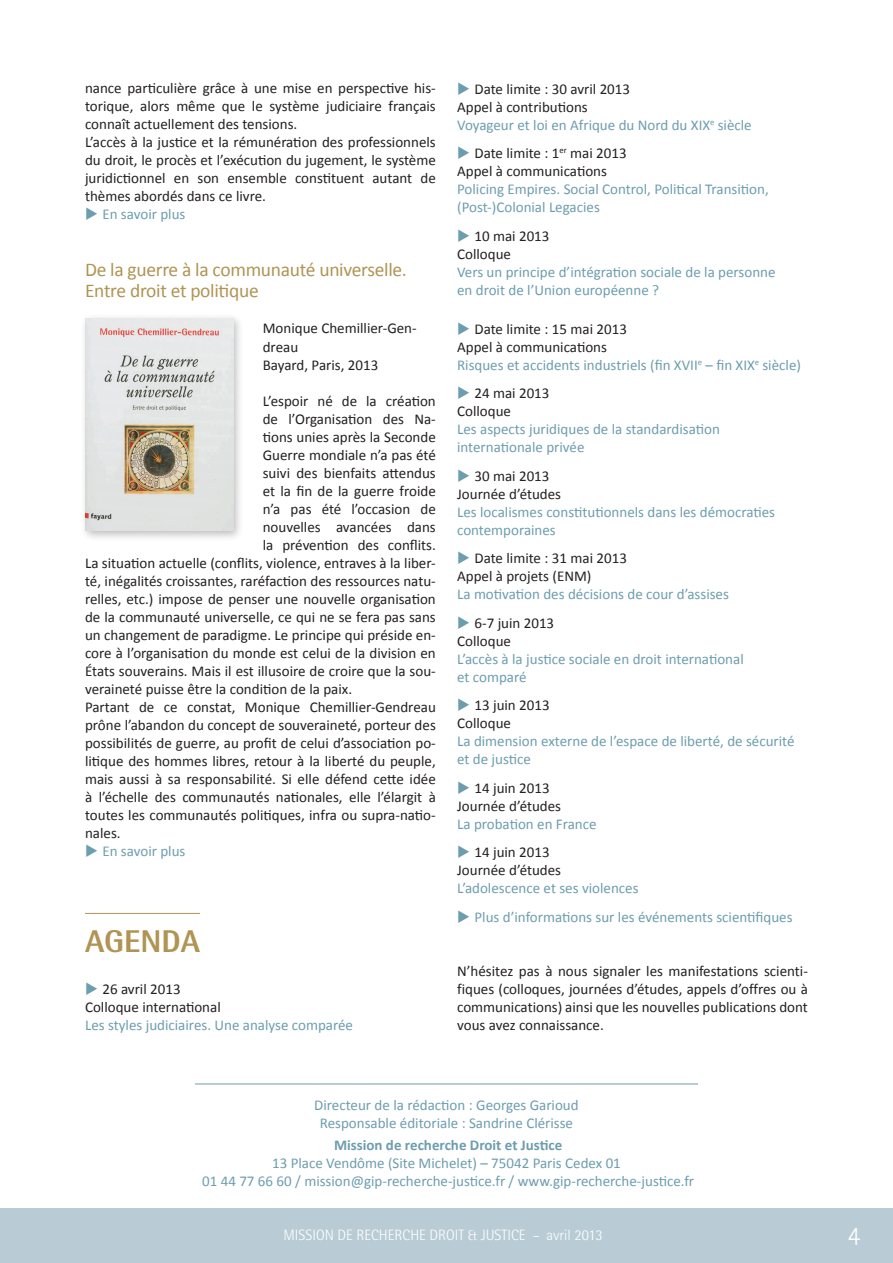
<style>
.page{position:relative;width:893px;height:1263px;background:#fff}
.page>*{position:absolute;margin:0;border:0;box-sizing:border-box;transform-origin:0 0}
.t1{font:800 31.5px "Rotis Semi Sans Std";color:#b09454}
.t2{font:300 27px "Rotis Semi Sans Std";color:#fff}
.t3{font:19.5px/21px "Calibri";letter-spacing:-.015em;color:#b09454}
.t4{font:15px/18px "Calibri";color:#231f20}
.t5{font:15px/18px "Calibri";color:#6d9daf}
.t6{font:300 15px "Rotis Semi Sans Std";color:#fff}
.t7{font:700 15px "Calibri";color:#6d9daf}
.s1{color:#6d9daf}
.s2{color:#6c9daf}
.s3{color:#231f20}
</style>
<div class="page">
<div style="left:0;top:1209px;width:893px;height:54px;background:#b9ccd6"></div>
<hr style="left:85px;top:913px;width:115px;height:1px;background:#b09454">
<hr style="left:195px;top:1084px;width:503px;height:1px;background:#6d9daf">
<div style="left:80px;top:313px;width:164px;height:228px;background:#231f20;opacity:.3"></div>
<img style="left:85px;top:319px;width:148px;height:211px">
<p class="t4" style="left:85px;top:79px;width:352px">nance particulière grâce à une mise en perspective his&shy;torique, alors même que le système judiciaire français connaît actuellement des tensions.<br>L’accès à la justice et la rémunération des professionnels du droit, le procès et l’exécution du jugement, le système juridictionnel en son ensemble constituent autant de thèmes abordés dans ce livre.</p>
<p class="t5" style="left:85px;top:205px;width:102px">◆ En savoir plus</p>
<h3 class="t3" style="left:85px;top:259px;width:323px">De la guerre à la communauté universelle.<br>Entre droit et politique</h3>
<p class="t4" style="left:263px;top:319px;width:156px">Monique Chemillier-Gen&shy;dreau<br>Bayard, Paris, 2013</p>
<p class="t4" style="left:263px;top:391px;width:175px">L’espoir né de la création</p>
<p class="t4" style="left:263px;top:409px;width:175px">de l’Organisation des Na-</p>
<p class="t4" style="left:263px;top:427px;width:175px">tions unies après la Seconde</p>
<p class="t4" style="left:263px;top:445px;width:175px">Guerre mondiale n’a pas été</p>
<p class="t4" style="left:263px;top:463px;width:175px">suivi des bienfaits attendus</p>
<p class="t4" style="left:263px;top:481px;width:175px">et la fin de la guerre froide</p>
<p class="t4" style="left:263px;top:499px;width:175px">n’a pas été l’occasion de</p>
<p class="t4" style="left:263px;top:517px;width:175px">nouvelles avancées dans</p>
<p class="t4" style="left:263px;top:535px;width:175px">la prévention des conflits.</p>
<p class="t4" style="left:85px;top:553px;width:352px">La situation actuelle (conflits, violence, entraves à la liber-</p>
<p class="t4" style="left:85px;top:571px;width:352px">té, inégalités croissantes, raréfaction des ressources natu-</p>
<p class="t4" style="left:85px;top:589px;width:352px">relles, etc.) impose de penser une nouvelle organisation</p>
<p class="t4" style="left:85px;top:607px;width:352px">de la communauté universelle, ce qui ne se fera pas sans</p>
<p class="t4" style="left:85px;top:625px;width:352px">un changement de paradigme. Le principe qui préside en-</p>
<p class="t4" style="left:85px;top:643px;width:352px">core à l’organisation du monde est celui de la division en</p>
<p class="t4" style="left:85px;top:661px;width:352px">États souverains. Mais il est illusoire de croire que la sou-</p>
<p class="t4" style="left:85px;top:679px;width:269px">veraineté puisse être la condition de la paix.</p>
<p class="t4" style="left:85px;top:697px;width:352px">Partant de ce constat, Monique Chemillier-Gendreau</p>
<p class="t4" style="left:85px;top:715px;width:352px">prône l’abandon du concept de souveraineté, porteur des</p>
<p class="t4" style="left:85px;top:733px;width:352px">possibilités de guerre, au profit de celui d’association po-</p>
<p class="t4" style="left:85px;top:751px;width:352px">litique des hommes libres, retour à la liberté du peuple,</p>
<p class="t4" style="left:85px;top:769px;width:352px">mais aussi à sa responsabilité. Si elle défend cette idée</p>
<p class="t4" style="left:85px;top:787px;width:352px">à l’échelle des communautés nationales, elle l’élargit à</p>
<p class="t4" style="left:85px;top:805px;width:352px">toutes les communautés politiques, infra ou supra-natio-</p>
<p class="t4" style="left:85px;top:823px;width:37px">nales.</p>
<p class="t5" style="left:85px;top:841px;width:102px">◆ En savoir plus</p>
<h1 class="t1" style="left:85px;top:921px;width:117px">AGENDA</h1>
<p class="t4" style="left:85px;top:979px;width:137px"><span class="s1">◆</span> 26 avril 2013<br>Colloque international</p>
<p class="t5" style="left:85px;top:1015px;width:270px">Les styles judiciaires. Une analyse comparée</p>
<p class="t4" style="left:457px;top:79px;width:296px"><span class="s2">◆</span> Date limite : 30 avril 2013<br>Appel à contributions<br><span class="s1">Voyageur et loi en Afrique du Nord du XIX</span><sup>e</sup> <span class="s1">siècle</span></p>
<p class="t4" style="left:457px;top:144px;width:171px"><span class="s2">◆</span> Date limite : 1<sup>er</sup> mai 2013<br>Appel à communications</p>
<p class="t5" style="left:457px;top:180px;width:313px">Policing Empires. Social Control, Political Transition, (Post-)Colonial Legacies</p>
<p class="t4" style="left:457px;top:226px;width:94px"><span class="s1">◆</span> 10 mai 2013<br>Colloque</p>
<p class="t5" style="left:457px;top:262px;width:320px">Vers un principe d’intégration sociale de la personne en droit de l’Union européenne ?</p>
<p class="t5" style="left:457px;top:319px;width:345px"><span class="s2">◆</span> <span class="s3">Date limite : 15 mai 2013<br>Appel à communications<br></span>Risques et accidents industriels (fin XVII<sup>e</sup> – fin XIX<sup>e</sup> siècle)</p>
<p class="t4" style="left:457px;top:384px;width:94px"><span class="s1">◆</span> 24 mai 2013<br>Colloque</p>
<p class="t5" style="left:457px;top:420px;width:264px">Les aspects juridiques de la standardisation internationale privée</p>
<p class="t4" style="left:457px;top:466px;width:106px"><span class="s1">◆</span> 30 mai 2013<br>Journée d’études</p>
<p class="t5" style="left:457px;top:502px;width:320px">Les localismes constitutionnels dans les démocraties contemporaines</p>
<p class="t4" style="left:457px;top:549px;width:171px"><span class="s1">◆</span> Date limite : 31 mai 2013<br>Appel à projets (ENM)</p>
<p class="t5" style="left:457px;top:585px;width:273px">La motivation des décisions de cour d’assises</p>
<p class="t4" style="left:457px;top:613px;width:99px"><span class="s2">◆</span> 6-7 juin 2013<br>Colloque</p>
<p class="t5" style="left:457px;top:649px;width:288px">L’accès à la justice sociale en droit international et comparé</p>
<p class="t4" style="left:457px;top:696px;width:94px"><span class="s2">◆</span> 13 juin 2013<br>Colloque</p>
<p class="t5" style="left:457px;top:732px;width:339px">La dimension externe de l’espace de liberté, de sécurité et de justice</p>
<p class="t4" style="left:457px;top:778px;width:106px"><span class="s2">◆</span> 14 juin 2013<br>Journée d’études</p>
<p class="t5" style="left:457px;top:814px;width:141px">La probation en France</p>
<p class="t4" style="left:457px;top:843px;width:106px"><span class="s2">◆</span> 14 juin 2013<br>Journée d’études</p>
<p class="t5" style="left:457px;top:879px;width:183px">L’adolescence et ses violences</p>
<p class="t5" style="left:457px;top:907px;width:337px">◆ Plus d’informations sur les événements scientifiques</p>
<p class="t4" style="left:457px;top:961px;width:352px;text-align:justify">N’hésitez pas à nous signaler les manifestations scienti&shy;fiques (colloques, journées d’études, appels d’offres ou à communications) ainsi que les nouvelles publications dont vous avez connaissance.</p>
<p class="t5" style="left:314px;top:1095px;width:266px;text-align:center">Directeur de la rédaction : Georges Garioud<br>Responsable éditoriale : Sandrine Clérisse</p>
<p class="t7" style="left:334px;top:1136px;width:230px">Mission de recherche Droit et Justice</p>
<p class="t5" style="left:202px;top:1153px;width:493px;text-align:center">13 Place Vendôme (Site Michelet) – 75042 Paris Cedex 01<br>01 44 77 66 60 / mission@gip-recherche-justice.fr / www.gip-recherche-justice.fr</p>
<p class="t6" style="left:284px;top:1226px;width:321px">MISSION DE RECHERCHE DROIT &amp; JUSTICE – avril 2013</p>
<h2 class="t2" style="left:848px;top:1220px;width:15px">4</h2>
</div>
